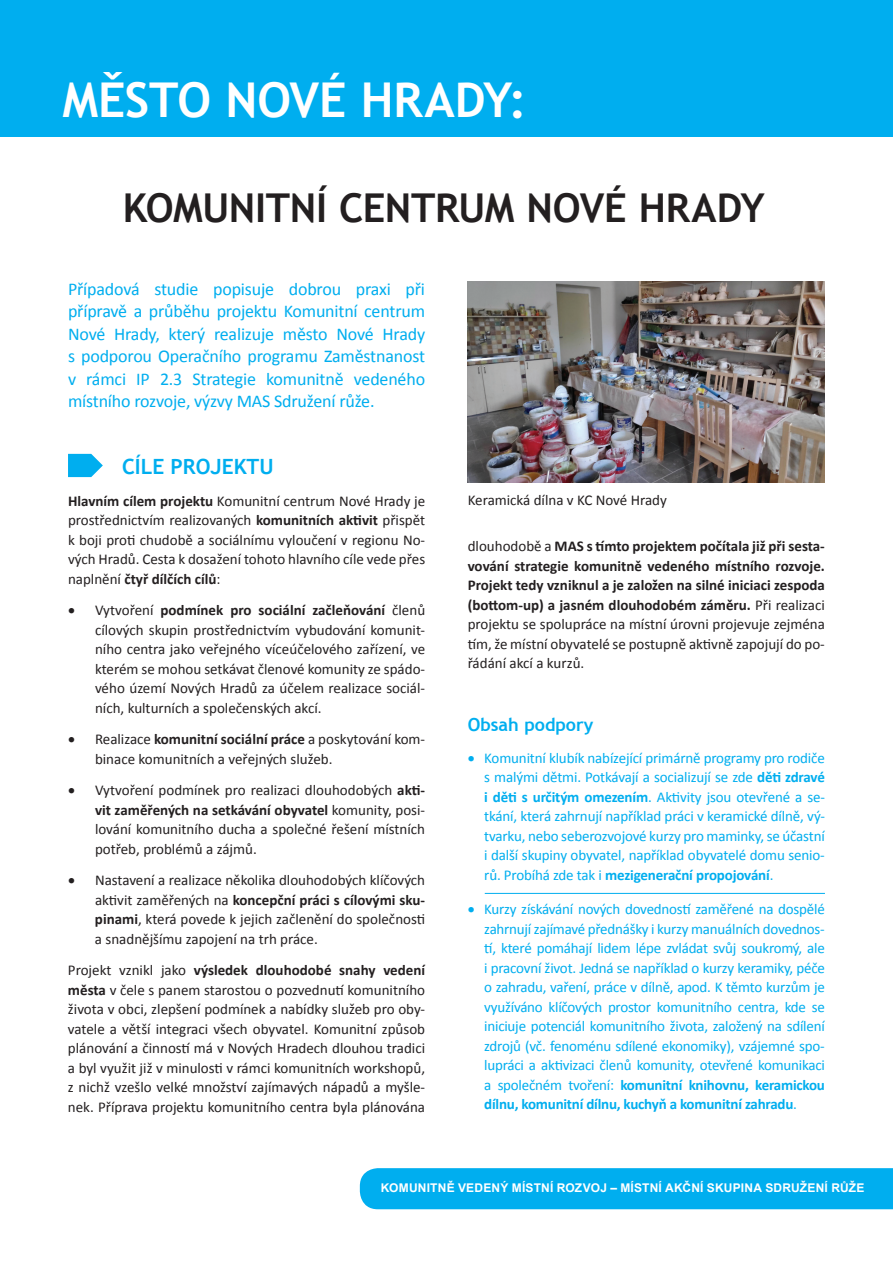
<style>
.page{position:relative;width:893px;height:1263px;background:#fff}
.page>*{position:absolute;margin:0;border:0;box-sizing:border-box;transform-origin:0 0}
.t1{font:700 48px "Trebuchet MS";letter-spacing:-.01em;color:#fff}
.t2{font:700 39.75px "Trebuchet MS";letter-spacing:-.015em;color:#231f20}
.t3{font:700 21px "Trebuchet MS";color:#00aeef}
.t4{font:18px/22.5px "Calibri";letter-spacing:-.01em;color:#00aeef;text-align:justify}
.t5{font:700 18px "Trebuchet MS";color:#00aeef}
.t6{font:15px/19.5px "Calibri";color:#231f20;text-align:justify}
.t7{font:15px/19.5px "Calibri";letter-spacing:-.015em;color:#00aeef;text-align:justify}
.t8{font:700 15px/19.5px "Calibri";color:#231f20;text-align:justify}
.t9{font:700 12px "Arial";letter-spacing:.015em;color:#fff}
.s1{font-weight:700}
.s2{font-weight:400}
</style>
<div class="page">
<div style="left:0;top:0;width:893px;height:136px;background:#00aeef"></div>
<svg style="left:68px;top:454px;width:35px;height:23px"></svg>
<img style="left:468px;top:281px;width:357px;height:202px">
<div style="left:360px;top:1168px;width:533px;height:41px;background:#00aeef"></div>
<hr style="left:485px;top:893px;width:340px;height:1px;background:#00aeef">
<h1 class="t1" style="left:63px;top:70px;width:466px">MĚSTO NOVÉ HRADY:</h1>
<h2 class="t2" style="left:123px;top:183px;width:643px">KOMUNITNÍ CENTRUM NOVÉ HRADY</h2>
<p class="t4" style="left:68px;top:278px;width:359px">Případová studie popisuje dobrou praxi při přípravě a průběhu projektu Komunitní centrum Nové Hrady, který realizuje město Nové Hrady s podporou Operačního programu Zaměstnanost v rámci IP 2.3 Strategie komunitně vedeného místního rozvoje, výzvy MAS Sdružení růže.</p>
<h3 class="t3" style="left:122px;top:453px;width:153px">CÍLE PROJEKTU</h3>
<p class="t6" style="left:68px;top:491px;width:359px"><span class="s1">Hlavním cílem projektu</span> Komunitní centrum Nové Hrady je prostřednictvím realizovaných <span class="s1">komunitních aktivit</span> přispět k boji proti chudobě a sociálnímu vyloučení v regionu No&shy;vých Hradů. Cesta k dosažení tohoto hlavního cíle vede přes naplnění <span class="s1">čtyř dílčích cílů</span>:</p>
<p class="t6" style="left:95px;top:600px;width:332px;text-indent:-27px">• Vytvoření <span class="s1">podmínek pro sociální začleňování</span> členů cílových skupin prostřednictvím vybudování komunit&shy;ního centra jako veřejného víceúčelového zařízení, ve kterém se mohou setkávat členové komunity ze spádo&shy;vého území Nových Hradů za účelem realizace sociál&shy;ních, kulturních a společenských akcí.</p>
<p class="t6" style="left:95px;top:729px;width:332px;text-indent:-27px">• Realizace <span class="s1">komunitní sociální práce</span> a poskytování kom&shy;binace komunitních a veřejných služeb.</p>
<p class="t6" style="left:95px;top:780px;width:332px;text-indent:-27px">• Vytvoření podmínek pro realizaci dlouhodobých <span class="s1">akti&shy;vit zaměřených na setkávání obyvatel</span> komunity, posi&shy;lování komunitního ducha a společné řešení místních potřeb, problémů a zájmů.</p>
<p class="t6" style="left:95px;top:870px;width:332px;text-indent:-27px">• Nastavení a realizace několika dlouhodobých klíčových aktivit zaměřených na <span class="s1">koncepční práci s cílovými sku&shy;pinami</span>, která povede k jejich začlenění do společnosti a snadnějšímu zapojení na trh práce.</p>
<p class="t6" style="left:68px;top:960px;width:359px">Projekt vznikl jako <span class="s1">výsledek dlouhodobé snahy vedení města</span> v čele s panem starostou o pozvednutí komunitního života v obci, zlepšení podmínek a nabídky služeb pro oby&shy;vatele a větší integraci všech obyvatel. Komunitní způsob plánování a činností má v Nových Hradech dlouhou tradici a byl využit již v minulosti v rámci komunitních workshopů, z nichž vzešlo velké množství zajímavých nápadů a myšle&shy;nek. Příprava projektu komunitního centra byla plánována</p>
<p class="t6" style="left:468px;top:491px;width:201px">Keramická dílna v KC Nové Hrady</p>
<p class="t8" style="left:468px;top:536px;width:359px"><span class="s2">dlouhodobě a</span> MAS s tímto projektem počítala již při sesta&shy;vování strategie komunitně vedeného místního rozvoje.<br>Projekt tedy vzniknul a je založen na silné iniciaci zespoda (bottom-up) a jasném dlouhodobém záměru. <span class="s2">Při realizaci projektu se spolupráce na místní úrovni projevuje zejména tím, že místní obyvatelé se postupně aktivně zapojují do po&shy;řádání akcí a kurzů.</span></p>
<p class="t5" style="left:468px;top:713px;width:127px">OBSAH PODPORY</p>
<p class="t7" style="left:484px;top:748px;width:342px;text-indent:-16px">• Komunitní klubík nabízející primárně programy pro rodiče s malými dětmi. Potkávají a socializují se zde <span class="s1">děti zdravé i děti s určitým omezením</span>. Aktivity jsou otevřené a se&shy;tkání, která zahrnují například práci v keramické dílně, vý&shy;tvarku, nebo seberozvojové kurzy pro maminky, se účastní i další skupiny obyvatel, například obyvatelé domu senio&shy;rů. Probíhá zde tak i <span class="s1">mezigenerační propojování</span>.</p>
<p class="t7" style="left:484px;top:899px;width:342px;text-indent:-16px">• Kurzy získávání nových dovedností zaměřené na dospělé zahrnují zajímavé přednášky i kurzy manuálních dovednos&shy;tí, které pomáhají lidem lépe zvládat svůj soukromý, ale i pracovní život. Jedná se například o kurzy keramiky, péče o zahradu, vaření, práce v dílně, apod. K těmto kurzům je využíváno klíčových prostor komunitního centra, kde se iniciuje potenciál komunitního života, založený na sdílení zdrojů (vč. fenoménu sdílené ekonomiky), vzájemné spo&shy;lupráci a aktivizaci členů komunity, otevřené komunikaci a společném tvoření: <span class="s1">komunitní knihovnu, keramickou dílnu, komunitní dílnu, kuchyň a komunitní zahradu</span>.</p>
<p class="t9" style="left:381px;top:1179px;width:394px">KOMUNITNĚ VEDENÝ MÍSTNÍ ROZVOJ – MÍSTNÍ AKČNÍ SKUPINA SDRU</p>
<p class="t9" style="left:800px;top:1179px;width:16px">ŽENÍ</p>
<p class="t9" style="left:831px;top:1179px;width:33px">RŮŽE</p>
</div>
